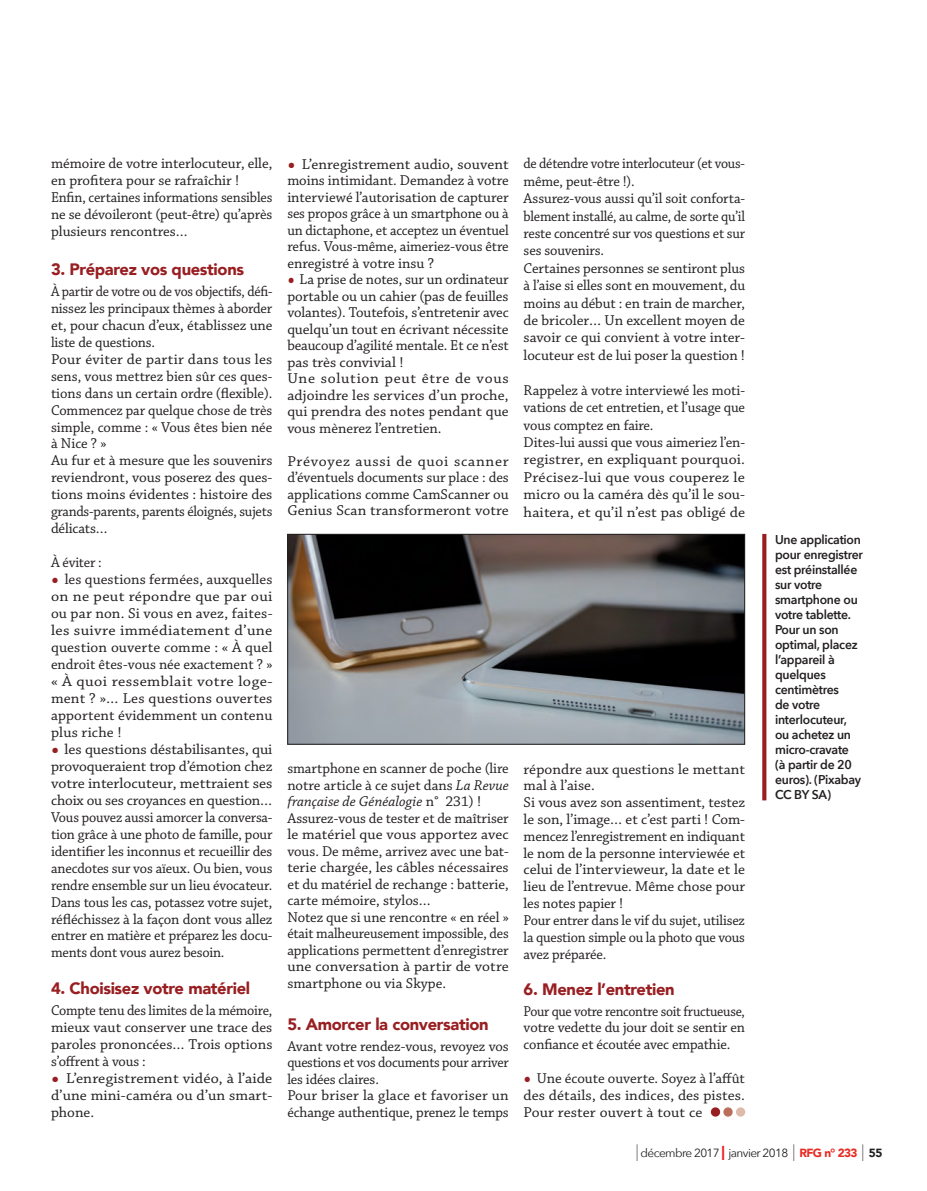
<style>
.page{position:relative;width:927px;height:1191px;background:#fff}
.page>*{position:absolute;margin:0;border:0;box-sizing:border-box;transform-origin:0 0}
.Boite_Inter_rouge{font:900 16.5px "Avenir";letter-spacing:-.02em;color:#981e21}
.Boite_Texte_couran{font:15px/16.5px "Chaparral Pro";letter-spacing:-.005em;color:#231f20;text-align:justify}
.Boite_Texte_couran-2{font:15px/17px "Chaparral Pro";letter-spacing:-.005em;color:#231f20;text-align:justify;scale:.95 1}
.Boite_Texte_couran-3{font:15px/16.5px "Chaparral Pro";letter-spacing:-.005em;color:#231f20;text-align:justify;scale:1.05 1}
.Boite_Texte_couran-4{font:15px/17px "Chaparral Pro";letter-spacing:-.005em;color:#231f20;text-align:justify;scale:.93 1}
.Boite_Texte_couran-5{font:15px/16.8px "Chaparral Pro";letter-spacing:-.005em;color:#231f20;text-align:justify;scale:.96 1}
.Boite_Texte_couran-6{font:15px/17px "Chaparral Pro";letter-spacing:-.005em;color:#231f20;text-align:justify;scale:1.07 1}
.Boite_Texte_couran-7{font:15px/16.8px "Chaparral Pro";letter-spacing:-.005em;color:#231f20;scale:1.04 1}
.Légende{font:600 12.75px/15px "Avenir Next";letter-spacing:-.02em;color:#231f20;scale:.96 1}
.t1{font:11.85px "Avenir Next";letter-spacing:-.05em;color:#231f20}
.s1{font-size:25.5px;color:#981e21}
.s2{font-style:italic}
.s3{font-weight:200;font-size:23.7px}
.s4{font-family:"Avenir";font-weight:900;font-size:20.1px;color:#ee1d23}
.s5{font-family:"Avenir";font-weight:900;color:#e72c24}
.s6{font-family:"Avenir";font-weight:900}
</style>
<div class="page">
<div style="left:762px;top:534px;width:5px;height:266px;background:#981e21"></div>
<div style="left:766px;top:531px;width:104px;height:330px;background:#fff"></div>
<img style="left:289px;top:536px;width:454px;height:206px">
<div style="left:287px;top:534px;width:458px;height:210px;border:1px solid #231f20"></div>
<svg style="left:711px;top:1107px;width:34px;height:9px"></svg>
<p class="Boite_Texte_couran" style="left:51px;top:156px;width:223px;line-height:17px">mémoire de votre interlocuteur, elle, en profitera pour se rafraîchir !</p>
<p class="Boite_Texte_couran-2" style="left:51px;top:190px;width:235px">Enfin, certaines informations sensibles ne se dévoileront (peut-être) qu’après plusieurs rencontres…</p>
<p class="Boite_Inter_rouge" style="left:51px;top:255px;width:195px">3. Préparez vos questions</p>
<p class="Boite_Texte_couran-4" style="left:51px;top:283px;width:240px">À partir de votre ou de vos objectifs, défi&shy;nissez les principaux thèmes à aborder et, pour chacun d’eux, établissez une liste de questions.</p>
<p class="Boite_Texte_couran" style="left:51px;top:351px;width:223px;line-height:17px">Pour éviter de partir dans tous les sens, vous mettrez bien sûr ces ques&shy;tions dans un certain ordre (flexible).<br>Commencez par quelque chose de très simple, comme : « Vous êtes bien née à Nice ? »</p>
<p class="Boite_Texte_couran" style="left:51px;top:453px;width:223px;line-height:17px">Au fur et à mesure que les souvenirs reviendront, vous poserez des ques&shy;tions moins évidentes : histoire des grands-parents, parents éloignés, sujets délicats…</p>
<p class="Boite_Texte_couran-5" style="left:51px;top:554px;width:54px">À éviter :</p>
<p class="Boite_Texte_couran" style="left:51px;top:571px;width:223px;line-height:17px"><span class="s1">•</span> les questions fermées, auxquelles on ne peut répondre que par oui ou par non. Si vous en avez, faites&shy;les suivre immédiatement d’une question ouverte comme : « À quel endroit êtes-vous née exactement ? » « À quoi ressemblait votre loge&shy;ment ? »… Les questions ouvertes apportent évidemment un contenu plus riche !</p>
<p class="Boite_Texte_couran-3" style="left:51px;top:741px;width:212px;line-height:17px"><span class="s1">•</span> les questions déstabilisantes, qui provoqueraient trop d’émotion chez votre interlocuteur, mettraient ses choix ou ses croyances en question…</p>
<p class="Boite_Texte_couran-2" style="left:51px;top:809px;width:235px">Vous pouvez aussi amorcer la conversa&shy;tion grâce à une photo de famille, pour identifier les inconnus et recueillir des anecdotes sur vos aïeux. Ou bien, vous rendre ensemble sur un lieu évocateur.</p>
<p class="Boite_Texte_couran" style="left:51px;top:894px;width:223px;line-height:17px">Dans tous les cas, potassez votre sujet, réfléchissez à la façon dont vous allez entrer en matière et préparez les docu&shy;ments dont vous aurez besoin.</p>
<p class="Boite_Inter_rouge" style="left:51px;top:973px;width:201px">4. Choisisez votre matériel</p>
<p class="Boite_Texte_couran-2" style="left:51px;top:1002px;width:235px">Compte tenu des limites de la mémoire, mieux vaut conserver une trace des paroles prononcées… Trois options s’offrent à vous :</p>
<p class="Boite_Texte_couran-6" style="left:51px;top:1070px;width:208px"><span class="s1">•</span> L’enregistrement vidéo, à l’aide d’une mini-caméra ou d’un smart&shy;phone.</p>
<p class="Boite_Texte_couran" style="left:287px;top:156px;width:223px"><span class="s1">•</span> L’enregistrement audio, souvent moins intimidant. Demandez à votre interviewé l’autorisation de capturer ses propos grâce à un smartphone ou à un dictaphone, et acceptez un éventuel refus. Vous-même, aimeriez-vous être enregistré à votre insu ?</p>
<p class="Boite_Texte_couran" style="left:287px;top:272px;width:223px"><span class="s1">•</span> La prise de notes, sur un ordinateur portable ou un cahier (pas de feuilles volantes). Toutefois, s’entretenir avec quelqu’un tout en écrivant nécessite beaucoup d’agilité mentale. Et ce n’est pas très convivial !</p>
<p class="Boite_Texte_couran-3" style="left:287px;top:371px;width:212px">Une solution peut être de vous adjoindre les services d’un proche, qui prendra des notes pendant que vous mènerez l’entretien.</p>
<p class="Boite_Texte_couran-3" style="left:287px;top:453px;width:212px">Prévoyez aussi de quoi scanner d’éventuels documents sur place : des applications comme CamScanner ou Genius Scan transformeront votre</p>
<p class="Boite_Texte_couran" style="left:287px;top:760px;width:223px">smartphone en scanner de poche (lire notre article à ce sujet dans <span class="s2">La Revue française de Généalogie</span> n° 231) !</p>
<p class="Boite_Texte_couran" style="left:287px;top:810px;width:223px">Assurez-vous de tester et de maîtriser le matériel que vous apportez avec vous. De même, arrivez avec une bat&shy;terie chargée, les câbles nécessaires et du matériel de rechange : batterie, carte mémoire, stylos…</p>
<p class="Boite_Texte_couran" style="left:287px;top:909px;width:223px">Notez que si une rencontre « en réel » était malheureusement impossible, des applications permettent d’enregistrer une conversation à partir de votre smartphone ou via Skype.</p>
<p class="Boite_Inter_rouge" style="left:287px;top:1010px;width:203px">5. Amorcer la conversation</p>
<p class="Boite_Texte_couran" style="left:287px;top:1038px;width:223px">Avant votre rendez-vous, revoyez vos questions et vos documents pour arriver les idées claires.</p>
<p class="Boite_Texte_couran" style="left:287px;top:1087px;width:223px">Pour briser la glace et favoriser un échange authentique, prenez le temps</p>
<p class="Boite_Texte_couran-4" style="left:524px;top:156px;width:239px;line-height:17.4px">de détendre votre interlocuteur (et vous&shy;même, peut-être !).</p>
<p class="Boite_Texte_couran" style="left:524px;top:190px;width:223px;line-height:17.4px">Assurez-vous aussi qu’il soit conforta&shy;blement installé, au calme, de sorte qu’il reste concentré sur vos questions et sur ses souvenirs.</p>
<p class="Boite_Texte_couran" style="left:524px;top:260px;width:223px;line-height:17.4px">Certaines personnes se sentiront plus à l’aise si elles sont en mouvement, du moins au début : en train de marcher, de bricoler… Un excellent moyen de savoir ce qui convient à votre inter&shy;locuteur est de lui poser la question !</p>
<p class="Boite_Texte_couran" style="left:524px;top:382px;width:223px;line-height:17.4px">Rappelez à votre interviewé les moti&shy;vations de cet entretien, et l’usage que vous comptez en faire.</p>
<p class="Boite_Texte_couran" style="left:524px;top:434px;width:223px;line-height:17.4px">Dites-lui aussi que vous aimeriez l’en&shy;registrer, en expliquant pourquoi.<br>Précisez-lui que vous couperez le micro ou la caméra dès qu’il le sou&shy;haitera, et qu’il n’est pas obligé de</p>
<p class="Boite_Texte_couran-7" style="left:524px;top:761px;width:214px">répondre aux questions le mettant mal à l’aise.</p>
<p class="Boite_Texte_couran" style="left:524px;top:794px;width:223px">Si vous avez son assentiment, testez le son, l’image… et c’est parti ! Com&shy;mencez l’enregistrement en indiquant le nom de la personne interviewée et celui de l’intervieweur, la date et le lieu de l’entrevue. Même chose pour les notes papier !</p>
<p class="Boite_Texte_couran-5" style="left:524px;top:912px;width:232px">Pour entrer dans le vif du sujet, utilisez la question simple ou la photo que vous avez préparée.</p>
<p class="Boite_Inter_rouge" style="left:524px;top:974px;width:153px">6. Menez l’entretien</p>
<p class="Boite_Texte_couran-4" style="left:524px;top:1003px;width:240px">Pour que votre rencontre soit fructueuse, votre vedette du jour doit se sentir en confiance et écoutée avec empathie.</p>
<p class="Boite_Texte_couran" style="left:524px;top:1070px;width:223px"><span class="s1">•</span> Une écoute ouverte. Soyez à l’affût des détails, des indices, des pistes.<br>Pour rester ouvert à tout ce</p>
<p class="Légende" style="left:775px;top:532px;width:93px">Une application pour enregistrer est préinstallée sur votre smartphone ou votre tablette.<br>Pour un son optimal, placez l’appareil à quelques centimètres<br>de votre interlocuteur, ou achetez un micro-cravate<br>(à partir de 20 euros). (Pixabay<br>CC BY SA)</p>
<p class="t1" style="left:634px;top:1142px;width:249px"><span class="s3">I</span> décembre 2017 <span class="s4">I</span> janvier 2018 <span class="s3">I</span> <span class="s5">RFG n° 233</span> <span class="s3">I</span> <span class="s6">55</span></p>
</div>
